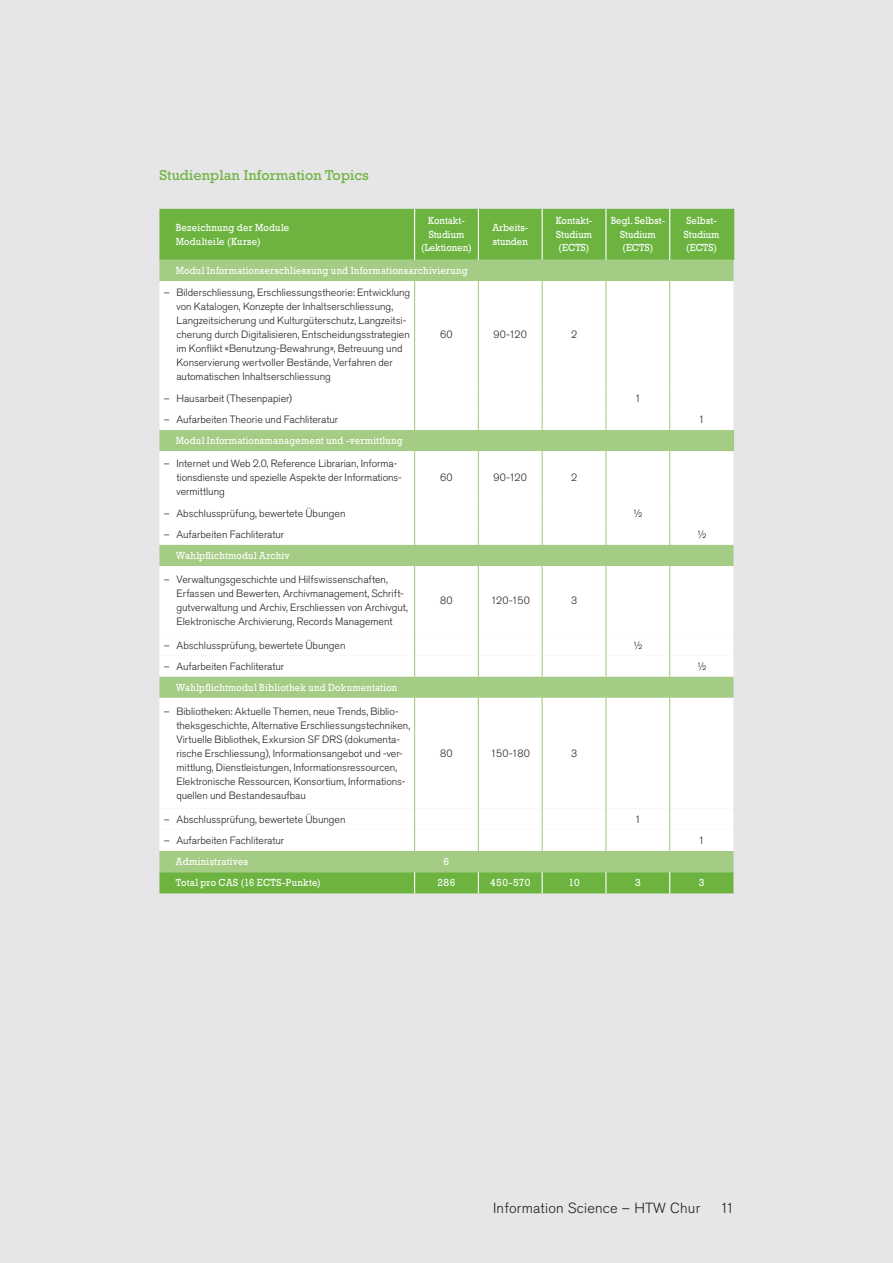
<style>
.page{position:relative;width:893px;height:1263px;background:#e6e5e7}
.page>*{position:absolute;margin:0;border:0;box-sizing:border-box;transform-origin:0 0}
.t1{font:14.55px "Rockwell Std";letter-spacing:.005em;color:#6cb43f}
.t2{font:300 14.55px "Akzidenz Grotesk Pro";letter-spacing:.015em;color:#231f20}
.t3{font:300 10.5px/14px "Akzidenz Grotesk Pro";letter-spacing:-.005em;color:#231f20}
.t4{font:10.5px/13.5px "Rockwell Std";letter-spacing:.025em;color:#fff;scale:.9 1}
.t5{font:10.5px/13.5px "Rockwell Std";letter-spacing:.005em;color:#fff;text-align:center;scale:.9 1}
.t6{font:10.5px "Rockwell Std";letter-spacing:.025em;color:#fff}
</style>
<div class="page">
<div style="left:159px;top:209px;width:574px;height:684px;background:#6cb43f"></div>
<div style="left:159px;top:260px;width:574px;height:612px;background:#a5cc85"></div>
<div style="left:159px;top:281px;width:574px;height:149px;background:#fff"></div>
<div style="left:159px;top:451px;width:574px;height:51px;background:#fff"></div>
<div style="left:159px;top:698px;width:574px;height:110px;background:#fff"></div>
<hr style="left:414px;top:209px;width:1px;height:51px;background:#fff">
<hr style="left:542px;top:209px;width:1px;height:51px;background:#fff">
<hr style="left:669px;top:209px;width:1px;height:51px;background:#fff">
<svg style="left:414px;top:872px;width:1px;height:21px"></svg>
<svg style="left:542px;top:872px;width:1px;height:21px"></svg>
<svg style="left:605px;top:872px;width:1px;height:21px"></svg>
<svg style="left:669px;top:872px;width:1px;height:21px"></svg>
<hr style="left:605px;top:209px;width:1px;height:51px;background:#fff">
<hr style="left:478px;top:209px;width:1px;height:51px;background:#fff">
<hr style="left:733px;top:209px;width:1px;height:51px;background:#6cb43f">
<hr style="left:414px;top:281px;width:1px;height:106px;background:#a5cc85">
<svg style="left:414px;top:387px;width:1px;height:43px"></svg>
<svg style="left:733px;top:430px;width:1px;height:21px"></svg>
<hr style="left:414px;top:451px;width:1px;height:51px;background:#a5cc85">
<hr style="left:414px;top:698px;width:1px;height:110px;background:#a5cc85">
<hr style="left:478px;top:281px;width:1px;height:106px;background:#a5cc85">
<svg style="left:478px;top:387px;width:1px;height:43px"></svg>
<hr style="left:478px;top:451px;width:1px;height:51px;background:#a5cc85">
<hr style="left:478px;top:698px;width:1px;height:110px;background:#a5cc85">
<hr style="left:542px;top:281px;width:1px;height:106px;background:#a5cc85">
<svg style="left:542px;top:387px;width:1px;height:43px"></svg>
<hr style="left:542px;top:451px;width:1px;height:51px;background:#a5cc85">
<hr style="left:542px;top:698px;width:1px;height:110px;background:#a5cc85">
<hr style="left:605px;top:281px;width:1px;height:106px;background:#a5cc85">
<svg style="left:605px;top:387px;width:1px;height:43px"></svg>
<hr style="left:605px;top:451px;width:1px;height:51px;background:#a5cc85">
<hr style="left:605px;top:698px;width:1px;height:110px;background:#a5cc85">
<hr style="left:669px;top:281px;width:1px;height:106px;background:#a5cc85">
<svg style="left:669px;top:387px;width:1px;height:43px"></svg>
<hr style="left:669px;top:451px;width:1px;height:51px;background:#a5cc85">
<svg style="left:159px;top:502px;width:574px;height:174px;background:#f3f8ef"></svg>
<hr style="left:669px;top:698px;width:1px;height:110px;background:#a5cc85">
<div style="left:159px;top:808px;width:574px;height:43px;background:#fff"></div>
<svg style="left:478px;top:872px;width:1px;height:21px"></svg>
<h1 class="t1" style="left:159px;top:167px;width:211px">Studienplan Information Topics</h1>
<p class="t4" style="left:176px;top:220px;width:128px;line-height:14.5px">Bezeichnung der Module<br>Modulteile (Kurse)</p>
<p class="t5" style="left:421px;top:214px;width:58px">Kontakt-<br>Studium (Lektionen)</p>
<p class="t5" style="left:492px;top:221px;width:41px;text-align:left">Arbeits&shy;stunden</p>
<p class="t4" style="left:556px;top:214px;width:42px;text-align:justify">Kontakt-Studium (ECTS)</p>
<p class="t5" style="left:611px;top:214px;width:62px">Begl. Selbst-<br>Studium (ECTS)</p>
<p class="t5" style="left:684px;top:214px;width:41px;text-align:left">Selbst-<br>Studium (ECTS)</p>
<p class="t4" style="left:176px;top:264px;width:326px">Modul Informationserschliessung und Informationsarchivierung</p>
<p class="t3" style="left:176px;top:286px;width:235px;text-indent:-13px">– Bilderschliessung, Erschliessungstheorie: Entwicklung von Katalogen, Konzepte der Inhaltserschliessung, Langzeitsicherung und Kulturgüterschutz, Langzeitsi&shy;cherung durch Digitalisieren, Entscheidungsstrategien im Konflikt «Benutzung-Bewahrung», Betreuung und Konservierung wertvoller Bestände, Verfahren der automatischen Inhaltserschliessung</p>
<p class="t3" style="left:440px;top:328px;width:14px">60</p>
<p class="t3" style="left:493px;top:328px;width:35px">90-120</p>
<p class="t3" style="left:571px;top:328px;width:8px">2</p>
<p class="t3" style="left:164px;top:391px;width:130px">– Hausarbeit (Thesenpapier)</p>
<p class="t3" style="left:635px;top:391px;width:8px">1</p>
<p class="t3" style="left:164px;top:413px;width:176px">– Aufarbeiten Theorie und Fachliteratur</p>
<p class="t3" style="left:699px;top:413px;width:8px">1</p>
<p class="t4" style="left:176px;top:434px;width:254px">Modul Informationsmanagement und -vermittlung</p>
<p class="t3" style="left:176px;top:456px;width:227px;text-indent:-13px">– Internet und Web 2.0, Reference Librarian, Informa&shy;tionsdienste und spezielle Aspekte der Informations&shy;vermittlung</p>
<p class="t3" style="left:440px;top:470px;width:14px">60</p>
<p class="t3" style="left:493px;top:470px;width:35px">90-120</p>
<p class="t3" style="left:571px;top:470px;width:8px">2</p>
<p class="t3" style="left:164px;top:506px;width:183px">– Abschlussprüfung, bewertete Übungen</p>
<p class="t3" style="left:633px;top:506px;width:11px">½</p>
<p class="t3" style="left:164px;top:527px;width:122px">– Aufarbeiten Fachliteratur</p>
<p class="t3" style="left:697px;top:527px;width:11px">½</p>
<p class="t4" style="left:176px;top:548px;width:128px">Wahlpflichtmodul Archiv</p>
<p class="t3" style="left:176px;top:572px;width:233px;text-indent:-13px">– Verwaltungsgeschichte und Hilfswissenschaften, Erfassen und Bewerten, Archivmanagement, Schrift&shy;gutverwaltung und Archiv, Erschliessen von Archivgut, Elektronische Archivierung, Records Management</p>
<p class="t3" style="left:440px;top:593px;width:14px">80</p>
<p class="t3" style="left:491px;top:593px;width:41px">120-150</p>
<p class="t3" style="left:571px;top:593px;width:8px">3</p>
<p class="t3" style="left:164px;top:638px;width:183px">– Abschlussprüfung, bewertete Übungen</p>
<p class="t3" style="left:633px;top:638px;width:11px">½</p>
<p class="t3" style="left:164px;top:659px;width:122px">– Aufarbeiten Fachliteratur</p>
<p class="t3" style="left:697px;top:659px;width:11px">½</p>
<p class="t4" style="left:176px;top:680px;width:248px">Wahlpflichtmodul Bibliothek und Dokumentation</p>
<p class="t3" style="left:176px;top:704px;width:235px;text-indent:-13px">– Bibliotheken: Aktuelle Themen, neue Trends, Biblio&shy;theksgeschichte, Alternative Erschliessungstechniken, Virtuelle Bibliothek, Exkursion SF DRS (dokumenta&shy;rische Erschliessung), Informationsangebot und -ver&shy;mittlung, Dienstleistungen, Informationsressourcen, Elektronische Ressourcen, Konsortium, Informations&shy;quellen und Bestandesaufbau</p>
<p class="t3" style="left:440px;top:746px;width:14px">80</p>
<p class="t3" style="left:491px;top:746px;width:41px">150-180</p>
<p class="t3" style="left:571px;top:746px;width:8px">3</p>
<p class="t3" style="left:164px;top:812px;width:183px">– Abschlussprüfung, bewertete Übungen</p>
<p class="t3" style="left:635px;top:812px;width:8px">1</p>
<p class="t3" style="left:164px;top:834px;width:122px">– Aufarbeiten Fachliteratur</p>
<p class="t3" style="left:699px;top:834px;width:8px">1</p>
<p class="t4" style="left:176px;top:855px;width:82px">Administratives</p>
<p class="t6" style="left:444px;top:855px;width:7px">6</p>
<p class="t4" style="left:176px;top:876px;width:163px">Total pro CAS (16 ECTS-Punkte)</p>
<p class="t6" style="left:437px;top:877px;width:19px">286</p>
<p class="t6" style="left:490px;top:877px;width:42px">450-570</p>
<p class="t6" style="left:568px;top:877px;width:13px">10</p>
<p class="t6" style="left:635px;top:877px;width:7px">3</p>
<p class="t6" style="left:699px;top:877px;width:7px">3</p>
<h1 class="t2" style="left:493px;top:1198px;width:209px">Information Science – HTW Chur</h1>
<h1 class="t2" style="left:720px;top:1198px;width:16px">11</h1>
</div>
